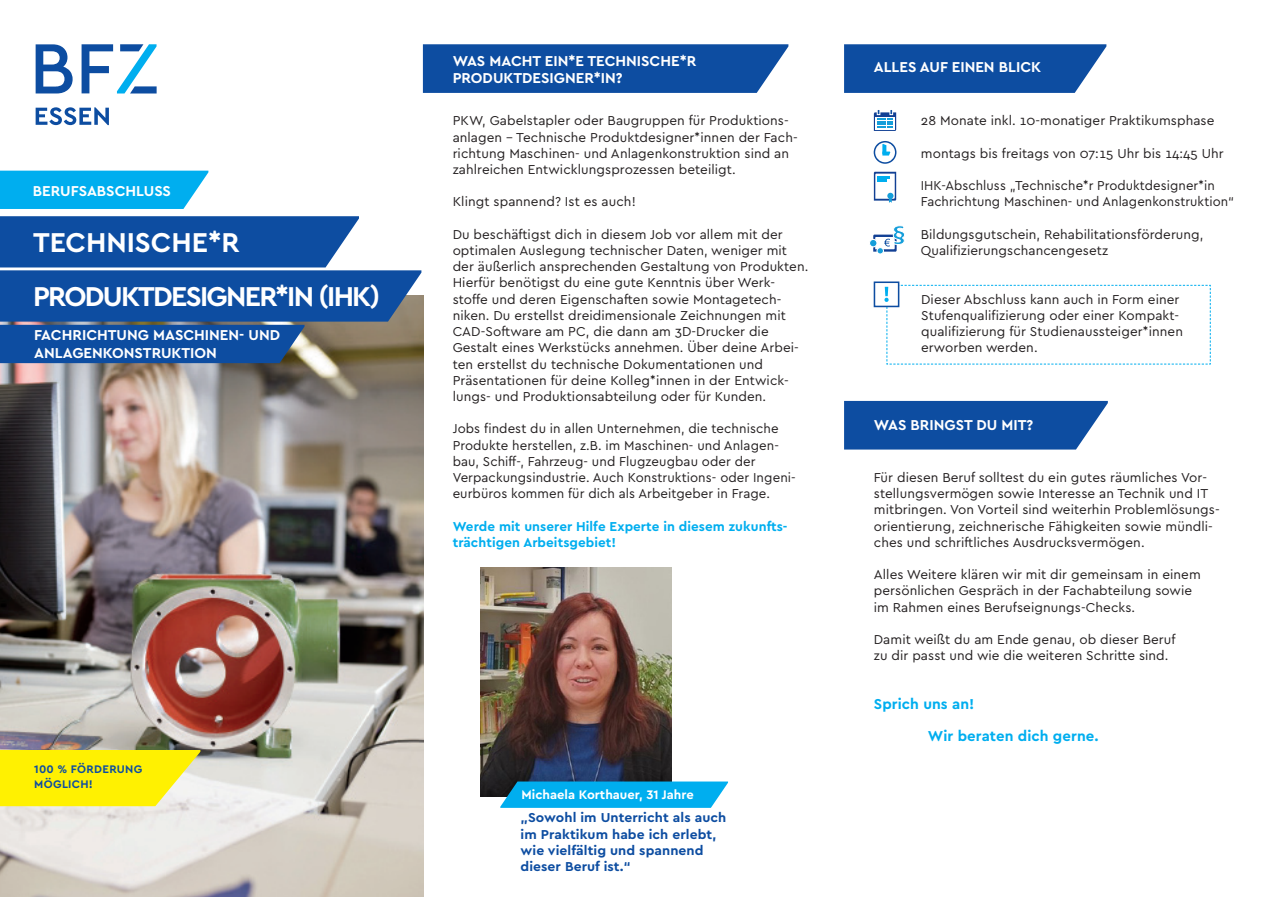
<style>
.page{position:relative;width:1267px;height:897px;background:#fff}
.page>*{position:absolute;margin:0;border:0;box-sizing:border-box;transform-origin:0 0}
.t1{font:700 28.5px/54.6px "Cera Pro";letter-spacing:-.06em;color:#fff}
.t2{font:700 15px/17.2px "Cera Pro";color:#fff}
.t3{font:700 15px/32.4px "Cera Pro";letter-spacing:.005em;color:#00aeef}
.t4{font:13.5px/16.2px "Cera Pro";letter-spacing:.005em;color:#231f20}
.t5{font:700 13.5px/16.2px "Cera Pro";letter-spacing:.005em;color:#0d4da1}
.t6{font:700 13.5px/16.2px "Cera Pro";letter-spacing:.005em;color:#00aeef}
.t7{font:700 12.9px "Cera Pro";color:#fff}
.t8{font:700 11.55px/14.4px "Cera Pro";letter-spacing:.03em;color:#0d4da1}
</style>
<div class="page">
<img style="left:0;top:296px;width:424px;height:600px">
<svg style="left:36px;top:44px;width:37px;height:49px"></svg>
<svg style="left:82px;top:44px;width:75px;height:49px"></svg>
<svg style="left:36px;top:107px;width:73px;height:18px"></svg>
<div style="left:0;top:171px;width:208px;height:38px;background:#00aeef"></div>
<svg style="left:423px;top:44px;width:365px;height:49px;background:#1855a5"></svg>
<img style="left:480px;top:567px;width:191px;height:229px">
<svg style="left:500px;top:781px;width:228px;height:26px;background:#0caae6"></svg>
<svg style="left:844px;top:44px;width:262px;height:49px;background:#1c58a6"></svg>
<svg style="left:873px;top:110px;width:23px;height:21px"></svg>
<svg style="left:873px;top:141px;width:23px;height:23px"></svg>
<div style="left:875px;top:142px;width:20px;height:20px;background:#fff;border-radius:50%"></div>
<svg style="left:882px;top:144px;width:8px;height:11px"></svg>
<svg style="left:873px;top:172px;width:23px;height:31px"></svg>
<div style="left:877px;top:247px;width:6px;height:7px;background:#159eda;border-radius:50%"></div>
<div style="left:876px;top:247px;width:8px;height:7px;border:1px solid #fff;border-radius:50%"></div>
<svg style="left:869px;top:239px;width:8px;height:8px"></svg>
<div style="left:868px;top:239px;width:9px;height:8px;border:1px solid #fff;border-radius:50%"></div>
<svg style="left:873px;top:225px;width:32px;height:26px"></svg>
<div style="left:844px;top:401px;width:263px;height:48px;background:#0d4da1"></div>
<svg style="left:884px;top:284px;width:326px;height:81px"></svg>
<div style="left:873px;top:281px;width:26px;height:26px;border:2px solid #0d4da1"></div>
<svg style="left:0;top:216px;width:421px;height:147px;background:#3062a2"></svg>
<svg style="left:0;top:749px;width:200px;height:57px;background:#fbee1b"></svg>
<p class="t2" style="left:33px;top:182px;width:139px">BERUFSABSCHLUSS</p>
<h1 class="t1" style="left:33px;top:213px;width:348px">TECHNISCHE*R<br>PRODUKTDESIGNER*IN (IHK)</h1>
<p class="t2" style="left:34px;top:325px;width:247px;line-height:18px">FACHRICHTUNG MASCHINEN- UND<br>ANLAGENKONSTRUKTION</p>
<p class="t8" style="left:34px;top:761px;width:110px">100 % FÖRDERUNG<br>MÖGLICH!</p>
<p class="t2" style="left:452px;top:52px;width:245px">WAS MACHT EIN*E TECHNISCHE*R<br>PRODUKTDESIGNER*IN?</p>
<p class="t4" style="left:452px;top:112px;width:346px">PKW, Gabelstapler oder Baugruppen für Produktions&shy;anlagen – Technische Produktdesigner*innen der Fach&shy;richtung Maschinen- und Anlagenkonstruktion sind an zahlreichen Entwicklungsprozessen beteiligt.</p>
<p class="t4" style="left:452px;top:193px;width:185px">Klingt spannend? Ist es auch!</p>
<p class="t4" style="left:452px;top:225px;width:357px">Du beschäftigst dich in diesem Job vor allem mit der optimalen Auslegung technischer Daten, weniger mit der äußerlich ansprechenden Gestaltung von Produkten.<br>Hierfür benötigst du eine gute Kenntnis über Werk&shy;stoffe und deren Eigenschaften sowie Montagetech&shy;niken. Du erstellst dreidimensionale Zeichnungen mit CAD-Software am PC, die dann am 3D-Drucker die Gestalt eines Werkstücks annehmen. Über deine Arbei&shy;ten erstellst du technische Dokumentationen und Präsentationen für deine Kolleg*innen in der Entwick&shy;lungs- und Produktionsabteilung oder für Kunden.</p>
<p class="t4" style="left:452px;top:420px;width:344px">Jobs findest du in allen Unternehmen, die technische Produkte herstellen, z.B. im Maschinen- und Anlagen&shy;bau, Schiff-, Fahrzeug- und Flugzeugbau oder der Verpackungsindustrie. Auch Konstruktions- oder Ingeni&shy;eurbüros kommen für dich als Arbeitgeber in Frage.</p>
<p class="t6" style="left:452px;top:517px;width:336px">Werde mit unserer Hilfe Experte in diesem zukunfts&shy;trächtigen Arbeitsgebiet!</p>
<p class="t7" style="left:521px;top:785px;width:174px">Michaela Korthauer, 31 Jahre</p>
<p class="t5" style="left:520px;top:809px;width:207px">„Sowohl im Unterricht als auch im Praktikum habe ich erlebt, wie vielfältig und spannend dieser Beruf ist.“</p>
<p class="t2" style="left:873px;top:58px;width:169px">ALLES AUF EINEN BLICK</p>
<p class="t4" style="left:920px;top:112px;width:295px">28 Monate inkl. 10-monatiger Praktikumsphase</p>
<p class="t4" style="left:920px;top:144px;width:304px">montags bis freitags von 07:15 Uhr bis 14:45 Uhr</p>
<p class="t4" style="left:920px;top:177px;width:315px">IHK-Abschluss „Technische*r Produktdesigner*in<br>Fachrichtung Maschinen- und Anlagenkonstruktion“</p>
<p class="t4" style="left:920px;top:225px;width:284px">Bildungsgutschein, Rehabilitationsförderung,<br>Qualifizierungschancengesetz</p>
<p class="t4" style="left:921px;top:290px;width:263px">Dieser Abschluss kann auch in Form einer Stufenqualifizierung oder einer Kompakt&shy;qualifizierung für Studienaussteiger*innen erworben werden.</p>
<p class="t2" style="left:873px;top:416px;width:161px">WAS BRINGST DU MIT?</p>
<p class="t4" style="left:873px;top:468px;width:347px">Für diesen Beruf solltest du ein gutes räumliches Vor&shy;stellungsvermögen sowie Interesse an Technik und IT mitbringen. Von Vorteil sind weiterhin Problemlösungs&shy;orientierung, zeichnerische Fähigkeiten sowie mündli&shy;ches und schriftliches Ausdrucksvermögen.</p>
<p class="t4" style="left:873px;top:566px;width:328px">Alles Weitere klären wir mit dir gemeinsam in einem persönlichen Gespräch in der Fachabteilung sowie im Rahmen eines Berufseignungs-Checks.</p>
<p class="t4" style="left:873px;top:630px;width:303px">Damit weißt du am Ende genau, ob dieser Beruf zu dir passt und wie die weiteren Schritte sind.</p>
<p class="t3" style="left:927px;top:687px;width:172px;text-indent:-54px">Sprich uns an!<br>Wir beraten dich gerne.</p>
</div>
